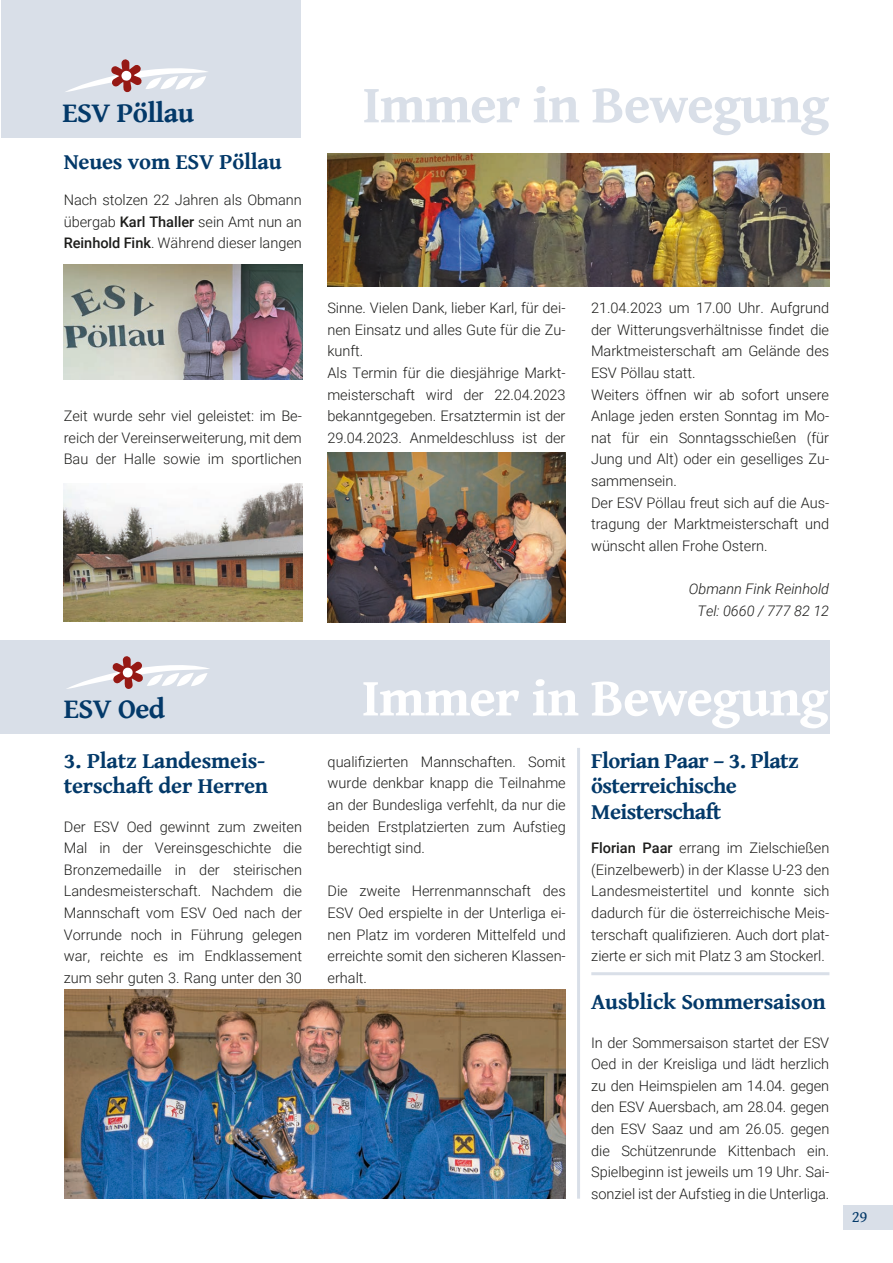
<style>
.page{position:relative;width:893px;height:1263px;background:#fff}
.page>*{position:absolute;margin:0;border:0;box-sizing:border-box;transform-origin:0 0}
.t1{font:700 54px "Gentium Book Basic";letter-spacing:-.02em;color:#d9dfe8}
.t2{font:700 54px "Gentium Book Basic";letter-spacing:-.02em;color:#fff}
.t3{font:700 28.5px "Gentium Book Basic";letter-spacing:-.02em;color:#033969}
.t4{font:700 22.5px/25.5px "Gentium Book Basic";letter-spacing:-.01em;color:#033969}
.t5{font:700 22.5px/25.5px "Gentium Book Basic";letter-spacing:-.03em;color:#033969}
.t6{font:16.5px "Gentium Book Basic";color:#033969}
.t7{font:300 14.55px/21.6px "Roboto";color:#1d1d1b;text-align:justify}
.t8{font:italic 300 14.55px/21.6px "Roboto";color:#1d1d1b;text-align:center}
.s1{font-weight:500}
</style>
<div class="page">
<div style="left:843px;top:1205px;width:50px;height:24px;background:#d9dfe8"></div>
<hr style="left:577px;top:748px;width:3px;height:451px;background:#d9dfe8">
<div style="left:1px;top:0;width:299px;height:137px;background:#d9dfe8"></div>
<svg style="left:65px;top:59px;width:143px;height:34px"></svg>
<hr style="left:591px;top:972px;width:238px;height:3px;background:#d9dfe8">
<img style="left:64px;top:989px;width:502px;height:210px">
<div style="left:0;top:640px;width:829px;height:94px;background:#d9dfe8"></div>
<svg style="left:67px;top:656px;width:143px;height:33px"></svg>
<img style="left:64px;top:264px;width:238px;height:116px">
<img style="left:327px;top:153px;width:502px;height:133px">
<img style="left:328px;top:453px;width:238px;height:169px">
<img style="left:64px;top:483px;width:238px;height:139px">
<h2 class="t3" style="left:62px;top:91px;width:133px">ESV Pöllau</h2>
<h3 class="t4" style="left:64px;top:148px;width:220px">Neues vom ESV Pöllau</h3>
<p class="t7" style="left:64px;top:189px;width:240px">Nach stolzen 22 Jahren als Obmann übergab <span class="s1">Karl Thaller</span> sein Amt nun an <span class="s1">Reinhold Fink</span>. Während dieser langen</p>
<p class="t7" style="left:64px;top:405px;width:240px">Zeit wurde sehr viel geleistet: im Be&shy;reich der Vereinserweiterung, mit dem Bau der Halle sowie im sportlichen</p>
<h2 class="t3" style="left:64px;top:688px;width:103px">ESV Oed</h2>
<h3 class="t4" style="left:64px;top:747px;width:206px">3. Platz Landesmeis&shy;terschaft der Herren</h3>
<p class="t7" style="left:64px;top:815px;width:240px">Der ESV Oed gewinnt zum zweiten Mal in der Vereinsgeschichte die Bronzemedaille in der steirischen Landesmeisterschaft. Nachdem die Mannschaft vom ESV Oed nach der Vorrunde noch in Führung gelegen war, reichte es im Endklassement zum sehr guten 3. Rang unter den 30</p>
<h1 class="t1" style="left:363px;top:64px;width:468px">Immer in Bewegung</h1>
<p class="t7" style="left:327px;top:297px;width:240px;text-align:left">Sinne. Vielen Dank, lieber Karl, für dei&shy;nen Einsatz und alles Gute für die Zu&shy;kunft.<br>Als Termin für die diesjährige Markt&shy;meisterschaft wird der 22.04.2023 bekanntgegeben. Ersatztermin ist der 29.04.2023. Anmeldeschluss ist der</p>
<p class="t7" style="left:591px;top:297px;width:240px;text-align:left">21.04.2023 um 17.00 Uhr. Aufgrund der Witterungsverhältnisse findet die<br>Marktmeisterschaft am Gelände des<br>ESV Pöllau statt.<br>Weiters öffnen wir ab sofort unsere<br>Anlage jeden ersten Sonntag im Mo&shy;nat für ein Sonntagsschießen (für<br>Jung und Alt) oder ein geselliges Zu&shy;sammensein.<br>Der ESV Pöllau freut sich auf die Aus&shy;tragung der Marktmeisterschaft und wünscht allen Frohe Ostern.</p>
<p class="t8" style="left:689px;top:577px;width:142px">Obmann Fink Reinhold<br>Tel: 0660 / 777 82 12</p>
<h1 class="t2" style="left:362px;top:657px;width:468px">Immer in Bewegung</h1>
<p class="t7" style="left:328px;top:750px;width:240px">qualifizierten Mannschaften. Somit wurde denkbar knapp die Teilnahme an der Bundesliga verfehlt, da nur die beiden Erstplatzierten zum Aufstieg berechtigt sind.</p>
<p class="t7" style="left:328px;top:880px;width:240px">Die zweite Herrenmannschaft des ESV Oed erspielte in der Unterliga ei&shy;nen Platz im vorderen Mittelfeld und erreichte somit den sicheren Klassen&shy;erhalt.</p>
<h3 class="t5" style="left:591px;top:747px;width:209px">Florian Paar – 3. Platz österreichische<br>Meisterschaft</h3>
<p class="t7" style="left:591px;top:837px;width:240px"><span class="s1">Florian Paar</span> errang im Zielschießen (Einzelbewerb) in der Klasse U-23 den Landesmeistertitel und konnte sich dadurch für die österreichische Meis&shy;terschaft qualifizieren. Auch dort plat&shy;zierte er sich mit Platz 3 am Stockerl.</p>
<h3 class="t4" style="left:591px;top:988px;width:236px">Ausblick Sommersaison</h3>
<p class="t7" style="left:591px;top:1031px;width:240px">In der Sommersaison startet der ESV Oed in der Kreisliga und lädt herzlich zu den Heimspielen am 14.04. gegen den ESV Auersbach, am 28.04. gegen den ESV Saaz und am 26.05. gegen die Schützenrunde Kittenbach ein.<br>Spielbeginn ist jeweils um 19 Uhr. Sai&shy;sonziel ist der Aufstieg in die Unterliga.</p>
<p class="t6" style="left:852px;top:1205px;width:17px">29</p>
</div>
